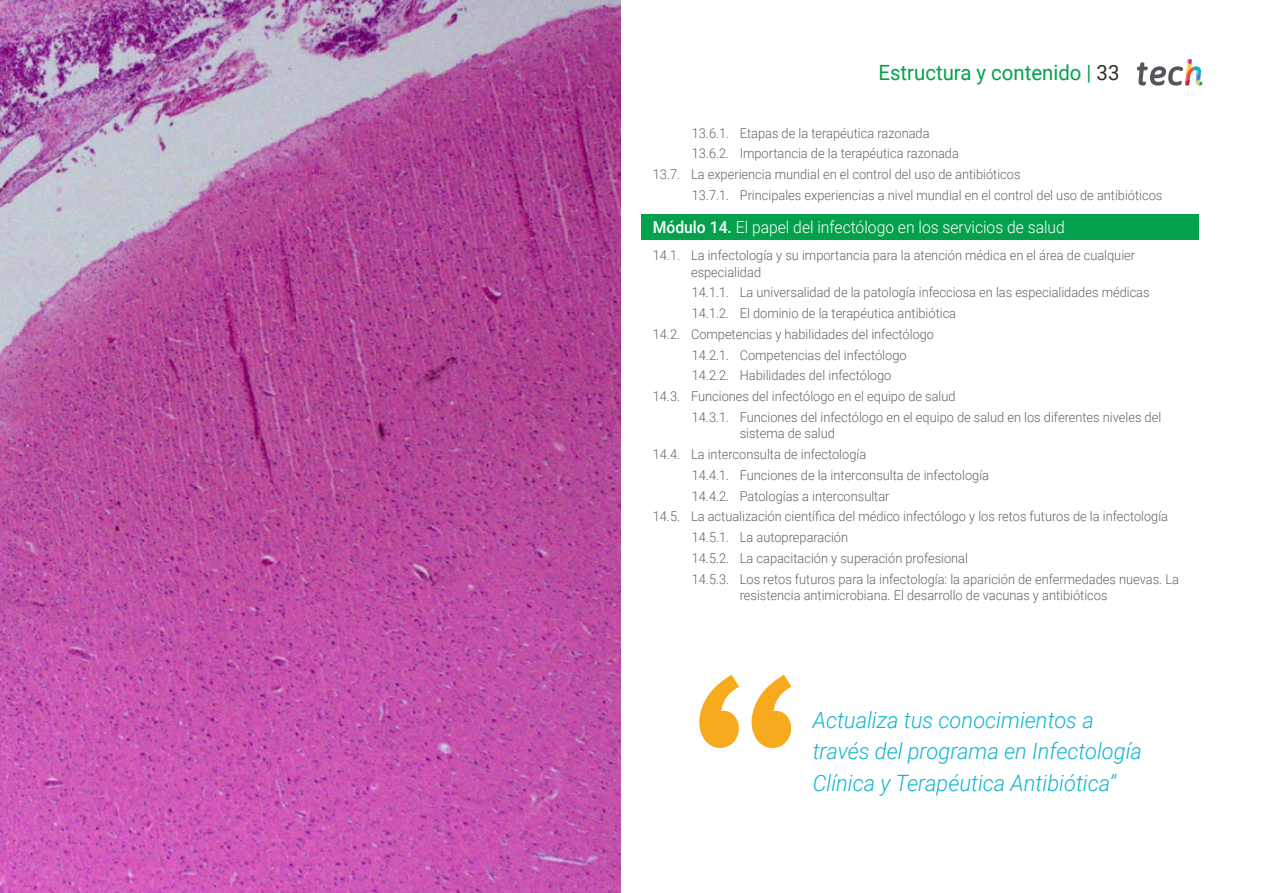
<style>
.page{position:relative;width:1263px;height:893px;background:#fff}
.page>*{position:absolute;margin:0;border:0;box-sizing:border-box;transform-origin:0 0}
.t1{font:italic 300 22.5px/31.5px "Roboto";color:#0fb6cf}
.t2{font:21px "Roboto";color:#04a14d}
.t3{font:300 16.5px "Roboto";color:#fff;scale:.95 1}
.t4{font:300 13.5px/16.5px "Roboto";color:#61646a;scale:.95 1}
.s1{color:#312e20}
.s2{font-weight:500}
</style>
<div class="page">
<div style="left:642px;top:214px;width:557px;height:25px;background:#04a14d"></div>
<img style="left:0;top:0;width:621px;height:893px">
<svg style="left:1137px;top:59px;width:65px;height:27px"></svg>
<svg style="left:699px;top:675px;width:92px;height:73px"></svg>
<h2 class="t2" style="left:878px;top:57px;width:242px">Estructura y contenido | <span class="s1">33</span></h2>
<p class="t4" style="left:692px;top:124px;width:252px">13.6.1. Etapas de la terapéutica razonada</p>
<p class="t4" style="left:692px;top:145px;width:283px">13.6.2. Importancia de la terapéutica razonada</p>
<p class="t4" style="left:653px;top:166px;width:389px">13.7. La experiencia mundial en el control del uso de antibióticos</p>
<p class="t4" style="left:692px;top:186px;width:497px">13.7.1. Principales experiencias a nivel mundial en el control del uso de antibióticos</p>
<p class="t3" style="left:653px;top:216px;width:435px"><span class="s2">Módulo 14.</span> El papel del infectólogo en los servicios de salud</p>
<p class="t4" style="left:691px;top:247px;width:469px;text-indent:-38px">14.1. La infectología y su importancia para la atención médica en el área de cualquier especialidad</p>
<p class="t4" style="left:692px;top:284px;width:483px">14.1.1. La universalidad de la patología infecciosa en las especialidades médicas</p>
<p class="t4" style="left:692px;top:305px;width:280px">14.1.2. El dominio de la terapéutica antibiótica</p>
<p class="t4" style="left:653px;top:325px;width:298px">14.2. Competencias y habilidades del infectólogo</p>
<p class="t4" style="left:692px;top:346px;width:228px">14.2.1. Competencias del infectólogo</p>
<p class="t4" style="left:692px;top:367px;width:212px">14.2.2. Habilidades del infectólogo</p>
<p class="t4" style="left:653px;top:388px;width:320px">14.3. Funciones del infectólogo en el equipo de salud</p>
<p class="t4" style="left:692px;top:408px;width:496px">14.3.1. Funciones del infectólogo en el equipo de salud en los diferentes niveles del</p>
<p class="t4" style="left:740px;top:425px;width:102px">sistema de salud</p>
<p class="t4" style="left:653px;top:446px;width:226px">14.4. La interconsulta de infectología</p>
<p class="t4" style="left:692px;top:466px;width:314px">14.4.1. Funciones de la interconsulta de infectología</p>
<p class="t4" style="left:692px;top:487px;width:210px">14.4.2. Patologías a interconsultar</p>
<p class="t4" style="left:653px;top:508px;width:544px">14.5. La actualización científica del médico infectólogo y los retos futuros de la infectología</p>
<p class="t4" style="left:692px;top:529px;width:166px">14.5.1. La autopreparación</p>
<p class="t4" style="left:692px;top:549px;width:292px">14.5.2. La capacitación y superación profesional</p>
<p class="t4" style="left:692px;top:570px;width:514px">14.5.3. Los retos futuros para la infectología: la aparición de enfermedades nuevas. La</p>
<p class="t4" style="left:740px;top:587px;width:389px">resistencia antimicrobiana. El desarrollo de vacunas y antibióticos</p>
<h1 class="t1" style="left:813px;top:703px;width:331px">Actualiza tus conocimientos a través del programa en Infectología<br>Clínica y Terapéutica Antibiótica”</h1>
</div>
